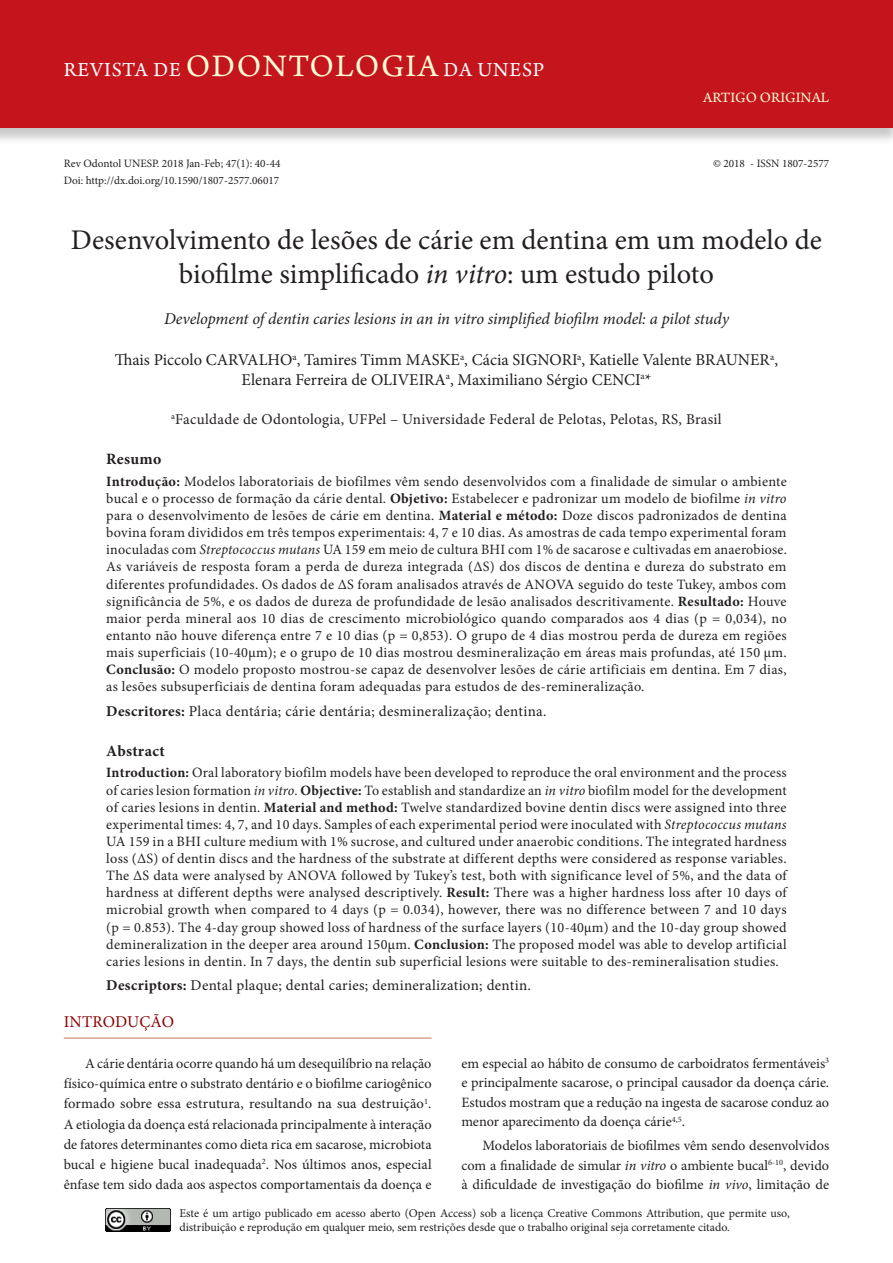
<style>
.page{position:relative;width:893px;height:1263px;background:#fff}
.page>*{position:absolute;margin:0;border:0;box-sizing:border-box;transform-origin:0 0}
.ArticleTitle{font:28.5px/34.2px "Minion Pro";color:#231f20;text-align:center}
.t1{font:21px "Arno Pro";letter-spacing:.04em;color:#fff}
.Authors{font:16.5px/19.8px "Minion Pro";color:#231f20;text-align:center}
.ArticleTitle-Trans1{font:italic 16.5px "Minion Pro";letter-spacing:-.01em;color:#231f20}
.t2{font:16.5px "Minion Pro";letter-spacing:.01em;color:#8b0205}
.AbstractTitle-Trans1{font:700 15.75px "Minion Pro";letter-spacing:.02em;color:#231f20}
.AbstractTitle{font:700 15.75px "Minion Pro";letter-spacing:.02em;color:#231f20}
.Affiliations{font:15px "Minion Pro";letter-spacing:.02em;color:#231f20}
.Keywords{font:15px "Minion Pro";letter-spacing:.02em;color:#231f20}
.Keywords-Trans1{font:15px "Minion Pro";letter-spacing:.02em;color:#231f20}
.t3{font:15px "Arno Pro";color:#fffcd5}
.Abstract{font:14.25px/17.1px "Minion Pro";letter-spacing:.02em;color:#231f20;text-align:justify}
.Abstract-Trans1{font:14.25px/17.1px "Minion Pro";letter-spacing:.02em;color:#231f20;text-align:justify}
.Paragraph{font:14.25px/20.2px "Minion Pro";color:#231f20;text-align:justify}
.LicenseParaAlt{font:12px/14.4px "Minion Pro";color:#231f20}
.t4{font:11.25px "Minion Pro";color:#231f20}
.s1{font-size:33px;color:#fffcd5}
.s2{font-style:italic}
.s3{font-weight:700}
</style>
<div class="page">
<div style="left:0;top:0;width:893px;height:144px;background:#231f20;opacity:.25"></div>
<div style="left:0;top:0;width:893px;height:128px;background:#c4151c"></div>
<img style="left:105px;top:1208px;width:66px;height:23px">
<hr style="left:64px;top:1038px;width:368px;height:1px;background:#c27760">
<h2 class="t1" style="left:64px;top:58px;width:482px">REVISTA DE <span class="s1">ODONTOLOGIA</span> DA UNESP</h2>
<p class="t3" style="left:703px;top:89px;width:128px">ARTIGO ORIGINAL</p>
<p class="t4" style="left:64px;top:156px;width:218px">Rev Odontol UNESP. 2018 Jan-Feb; 47(1): 40-44</p>
<p class="t4" style="left:713px;top:156px;width:118px">© 2018 - ISSN 1807-2577</p>
<p class="t4" style="left:64px;top:173px;width:217px">Doi: http://dx.doi.org/10.1590/1807-2577.06017</p>
<p class="ArticleTitle" style="left:71px;top:223px;width:752px">Desenvolvimento de lesões de cárie em dentina em um modelo de biofilme simplificado <span class="s2">in vitro</span>: um estudo piloto</p>
<p class="ArticleTitle-Trans1" style="left:164px;top:307px;width:566px">Development of dentin caries lesions in an in vitro simplified biofilm model: a pilot study</p>
<p class="Authors" style="left:115px;top:350px;width:665px">Thais Piccolo CARVALHO<sup>a</sup>, Tamires Timm MASKE<sup>a</sup>, Cácia SIGNORI<sup>a</sup>, Katielle Valente BRAUNER<sup>a</sup>,<br>Elenara Ferreira de OLIVEIRA<sup>a</sup>, Maximiliano Sérgio CENCI<sup>a</sup>*</p>
<p class="Affiliations" style="left:171px;top:409px;width:552px"><sup>a</sup>Faculdade de Odontologia, UFPel – Universidade Federal de Pelotas, Pelotas, RS, Brasil</p>
<p class="AbstractTitle" style="left:106px;top:448px;width:56px">Resumo</p>
<p class="Abstract" style="left:106px;top:473px;width:682px"><span class="s3">Introdução:</span> Modelos laboratoriais de biofilmes vêm sendo desenvolvidos com a finalidade de simular o ambiente bucal e o processo de formação da cárie dental. <span class="s3">Objetivo:</span> Estabelecer e padronizar um modelo de biofilme <span class="s2">in vitro </span>para o desenvolvimento de lesões de cárie em dentina. <span class="s3">Material e método:</span> Doze discos padronizados de dentina bovina foram divididos em três tempos experimentais: 4, 7 e 10 dias. As amostras de cada tempo experimental foram inoculadas com <span class="s2">Streptococcus mutans</span> UA 159 em meio de cultura BHI com 1% de sacarose e cultivadas em anaerobiose.<br>As variáveis de resposta foram a perda de dureza integrada (ΔS) dos discos de dentina e dureza do substrato em diferentes profundidades. Os dados de ΔS foram analisados através de ANOVA seguido do teste Tukey, ambos com significância de 5%, e os dados de dureza de profundidade de lesão analisados descritivamente. <span class="s3">Resultado:</span> Houve maior perda mineral aos 10 dias de crescimento microbiológico quando comparados aos 4 dias (p = 0,034), no entanto não houve diferença entre 7 e 10 dias (p = 0,853). O grupo de 4 dias mostrou perda de dureza em regiões mais superficiais (10-40µm); e o grupo de 10 dias mostrou desmineralização em áreas mais profundas, até 150 µm.<br><span class="s3">Conclusão:</span> O modelo proposto mostrou-se capaz de desenvolver lesões de cárie artificiais em dentina. Em 7 dias, as lesões subsuperficiais de dentina foram adequadas para estudos de des-remineralização.</p>
<p class="Keywords" style="left:106px;top:701px;width:442px"><span class="s3">Descritores:</span> Placa dentária; cárie dentária; desmineralização; dentina.</p>
<p class="AbstractTitle-Trans1" style="left:106px;top:740px;width:60px">Abstract</p>
<p class="Abstract-Trans1" style="left:106px;top:764px;width:682px"><span class="s3">Introduction:</span> Oral laboratory biofilm models have been developed to reproduce the oral environment and the process of caries lesion formation <span class="s2">in vitro</span>. <span class="s3">Objective:</span> To establish and standardize an <span class="s2">in vitro</span> biofilm model for the development of caries lesions in dentin. <span class="s3">Material and method:</span> Twelve standardized bovine dentin discs were assigned into three experimental times: 4, 7, and 10 days. Samples of each experimental period were inoculated with <span class="s2">Streptococcus mutans </span>UA 159 in a BHI culture medium with 1% sucrose, and cultured under anaerobic conditions. The integrated hardness loss (ΔS) of dentin discs and the hardness of the substrate at different depths were considered as response variables.<br>The ΔS data were analysed by ANOVA followed by Tukey’s test, both with significance level of 5%, and the data of hardness at different depths were analysed descriptively. <span class="s3">Result:</span> There was a higher hardness loss after 10 days of microbial growth when compared to 4 days (p = 0.034), however, there was no difference between 7 and 10 days (p = 0.853). The 4-day group showed loss of hardness of the surface layers (10-40μm) and the 10-day group showed demineralization in the deeper area around 150µm. <span class="s3">Conclusion:</span> The proposed model was able to develop artificial caries lesions in dentin. In 7 days, the dentin sub superficial lesions were suitable to des-remineralisation studies.</p>
<p class="Keywords-Trans1" style="left:106px;top:975px;width:426px"><span class="s3">Descriptors:</span> Dental plaque; dental caries; demineralization; dentin.</p>
<p class="t2" style="left:64px;top:1011px;width:112px">INTRODUÇÃO</p>
<p class="Paragraph" style="left:64px;top:1053px;width:369px;text-indent:21px">A cárie dentária ocorre quando há um desequilíbrio na relação físico-química entre o substrato dentário e o biofilme cariogênico formado sobre essa estrutura, resultando na sua destruição<sup>1</sup>.<br>A etiologia da doença está relacionada principalmente à interação de fatores determinantes como dieta rica em sacarose, microbiota bucal e higiene bucal inadequada<sup>2</sup>. Nos últimos anos, especial ênfase tem sido dada aos aspectos comportamentais da doença e</p>
<p class="Paragraph" style="left:461px;top:1053px;width:369px;line-height:19.5px">em especial ao hábito de consumo de carboidratos fermentáveis<sup>3 </sup>e principalmente sacarose, o principal causador da doença cárie.<br>Estudos mostram que a redução na ingesta de sacarose conduz ao menor aparecimento da doença cárie<sup>4,5</sup>.</p>
<p class="Paragraph" style="left:461px;top:1136px;width:369px;line-height:19.5px;text-indent:21px">Modelos laboratoriais de biofilmes vêm sendo desenvolvidos com a finalidade de simular <span class="s2">in vitro</span> o ambiente bucal<sup>6-10</sup>, devido à dificuldade de investigação do biofilme <span class="s2">in vivo</span>, limitação de</p>
<p class="LicenseParaAlt" style="left:179px;top:1206px;width:612px">Este é um artigo publicado em acesso aberto (Open Access) sob a licença Creative Commons Attribution, que permite uso, distribuição e reprodução em qualquer meio, sem restrições desde que o trabalho original seja corretamente citado.</p>
</div>
